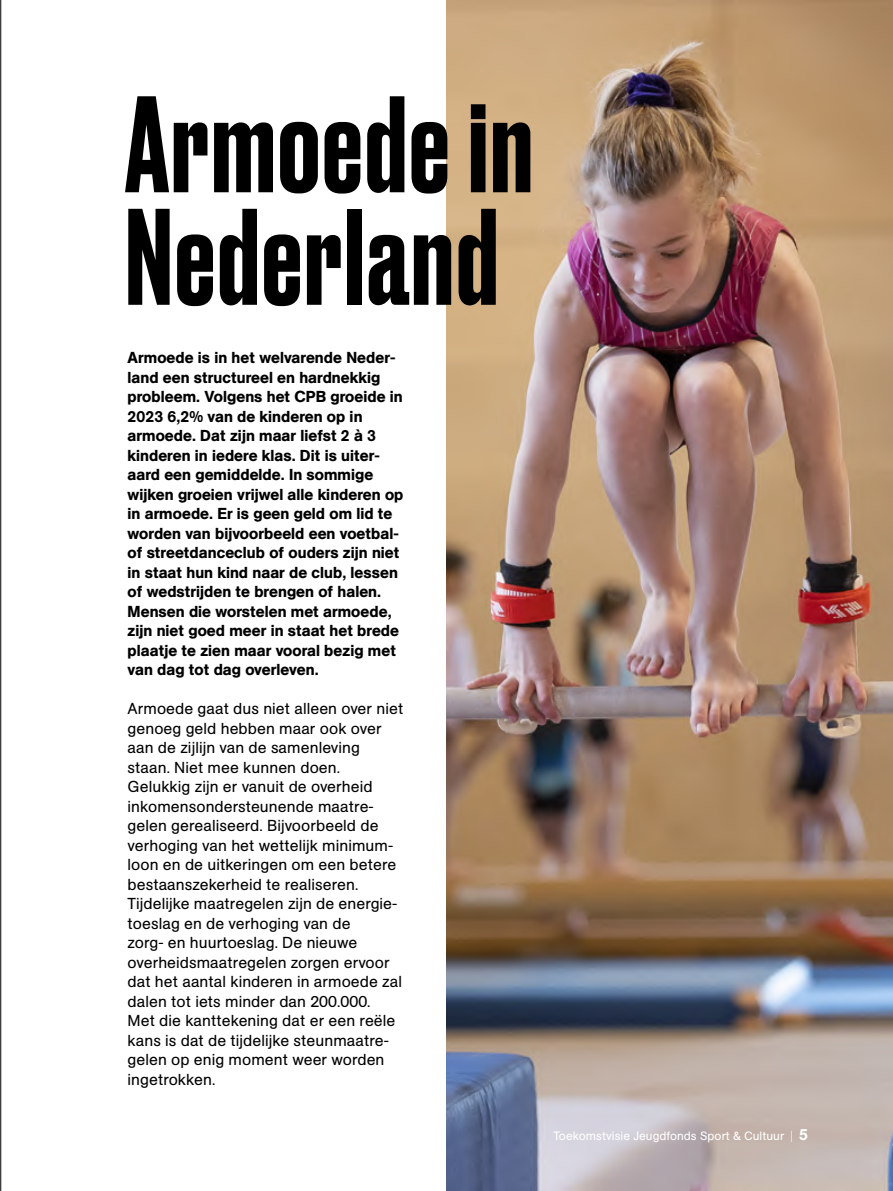
<style>
.page{position:relative;width:893px;height:1191px;background:#fff}
.page>*{position:absolute;margin:0;border:0;box-sizing:border-box;transform-origin:0 0}
.t1{font:500 129px/112.5px "Druk";letter-spacing:.02em;color:#000;scale:1.06 1}
.t2{font:15.75px/19.5px "AG Book Std";letter-spacing:.005em;color:#000}
.t3{font:500 15.75px/19.5px "AG Book Std";letter-spacing:.005em;color:#000}
.t4{font:12px "AG Book Std";letter-spacing:.005em;color:#fff}
.s1{font-weight:500;font-size:15.75px}
</style>
<div class="page">
<img style="left:446px;top:0;width:447px;height:1191px">
<hr style="left:0;top:0;width:1px;height:1191px;background:#000">
<h1 class="t1" style="left:125px;top:82px;width:386px">Armoede in<br>Nederland</h1>
<p class="t3" style="left:128px;top:348px;width:277px">Armoede is in het welvarende Neder&shy;land een structureel en hardnekkig probleem. Volgens het CPB groeide in 2023 6,2% van de kinderen op in armoede. Dat zijn maar liefst 2 à 3 kinderen in iedere klas. Dit is uiter&shy;aard een gemiddelde. In sommige wijken groeien vrijwel alle kinderen op in armoede. Er is geen geld om lid te worden van bijvoorbeeld een voetbal&shy;of streetdanceclub of ouders zijn niet in staat hun kind naar de club, lessen of wedstrijden te brengen of halen.<br>Mensen die worstelen met armoede, zijn niet goed meer in staat het brede plaatje te zien maar vooral bezig met van dag tot dag overleven.</p>
<p class="t2" style="left:128px;top:699px;width:277px">Armoede gaat dus niet alleen over niet genoeg geld hebben maar ook over aan de zijlijn van de samenleving staan. Niet mee kunnen doen.<br>Gelukkig zijn er vanuit de overheid inkomensondersteunende maatre&shy;gelen gerealiseerd. Bijvoorbeeld de verhoging van het wettelijk minimum&shy;loon en de uitkeringen om een betere bestaanszekerheid te realiseren.<br>Tijdelijke maatregelen zijn de energie&shy;toeslag en de verhoging van de<br>zorg- en huurtoeslag. De nieuwe overheidsmaatregelen zorgen ervoor dat het aantal kinderen in armoede zal dalen tot iets minder dan 200.000.<br>Met die kanttekening dat er een reële kans is dat de tijdelijke steunmaatre&shy;gelen op enig moment weer worden ingetrokken.</p>
<p class="t4" style="left:554px;top:1128px;width:256px">Toekomstvisie Jeugdfonds Sport &amp; Cultuur | <span class="s1">5</span></p>
</div>
